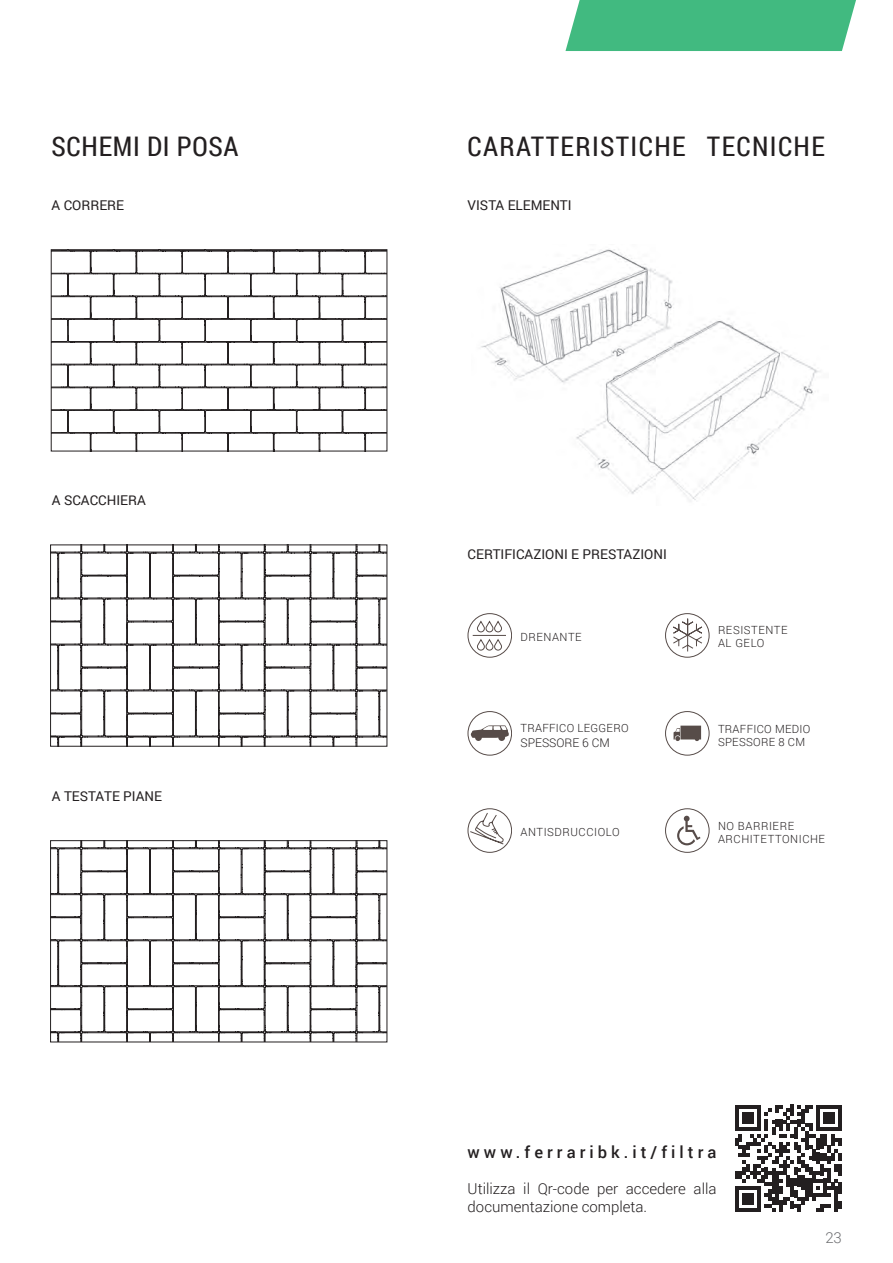
<style>
.page{position:relative;width:893px;height:1263px;background:#fff}
.page>*{position:absolute;margin:0;border:0;box-sizing:border-box;transform-origin:0 0}
.t1{font:27px "Roboto Condensed";letter-spacing:.05em;color:#231f20}
.t2{font:27px "Roboto Condensed";letter-spacing:.025em;color:#231f20}
.t3{font:500 16.5px "Roboto";letter-spacing:.245em;color:#231f20}
.t4{font:300 15px/18px "Roboto";color:#231f20}
.t5{font:300 15px "Roboto";color:#6c6d70}
.t6{font:13.5px "Roboto";color:#231f20}
.t7{font:300 12px "Roboto";color:#231f20}
.t8{font:300 11.25px/13.5px "Roboto";letter-spacing:.05em;color:#231f20}
.t9{font:300 11.25px/13.5px "Roboto";letter-spacing:.025em;color:#231f20}
</style>
<div class="page">
<div style="left:565px;top:0;width:291px;height:51px;background:#41ba80"></div>
<svg style="left:735px;top:1105px;width:107px;height:107px"></svg>
<svg style="left:468px;top:808px;width:44px;height:45px"></svg>
<div style="left:665px;top:613px;width:44px;height:45px;border:1px solid #574c49;border-radius:50%"></div>
<svg style="left:672px;top:618px;width:31px;height:34px"></svg>
<svg style="left:468px;top:613px;width:44px;height:45px"></svg>
<svg style="left:53px;top:251px;width:332px;height:198px"></svg>
<div style="left:51px;top:249px;width:336px;height:202px;border:1px solid #231f20"></div>
<svg style="left:52px;top:547px;width:333px;height:197px"></svg>
<svg style="left:52px;top:842px;width:333px;height:198px"></svg>
<div style="left:50px;top:840px;width:337px;height:202px;border:1px solid #231f20"></div>
<img style="left:481px;top:249px;width:340px;height:253px">
<svg style="left:677px;top:816px;width:23px;height:29px"></svg>
<div style="left:665px;top:808px;width:44px;height:45px;border:1px solid #574c49;border-radius:50%"></div>
<div style="left:665px;top:711px;width:44px;height:44px;border:1px solid #574c49;border-radius:50%"></div>
<svg style="left:673px;top:726px;width:28px;height:15px"></svg>
<div style="left:468px;top:711px;width:44px;height:44px;border:1px solid #574c49;border-radius:50%"></div>
<svg style="left:471px;top:725px;width:38px;height:16px"></svg>
<h1 class="t2" style="left:52px;top:128px;width:188px">SCHEMI DI POSA</h1>
<h1 class="t1" style="left:468px;top:128px;width:359px">CARATTERISTICHE TECNICHE</h1>
<p class="t6" style="left:52px;top:195px;width:74px">A CORRERE</p>
<p class="t6" style="left:52px;top:491px;width:95px">A SCACCHIERA</p>
<p class="t6" style="left:52px;top:786px;width:112px">A TESTATE PIANE</p>
<p class="t6" style="left:468px;top:195px;width:106px">VISTA ELEMENTI</p>
<p class="t6" style="left:468px;top:545px;width:201px">CERTIFICAZIONI E PRESTAZIONI</p>
<p class="t8" style="left:520px;top:630px;width:63px">DRENANTE</p>
<p class="t9" style="left:520px;top:721px;width:110px">TRAFFICO LEGGERO</p>
<p class="t7" style="left:520px;top:734px;width:91px">SPESSORE 6 CM</p>
<p class="t8" style="left:520px;top:825px;width:101px">ANTISDRUCCIOLO</p>
<p class="t8" style="left:718px;top:623px;width:71px">RESISTENTE<br>AL GELO</p>
<p class="t9" style="left:718px;top:721px;width:94px">TRAFFICO MEDIO<br>SPESSORE 8 CM</p>
<p class="t8" style="left:718px;top:818px;width:109px">NO BARRIERE<br>ARCHITETTONICHE</p>
<p class="t3" style="left:468px;top:1140px;width:250px">www.ferraribk.it/filtra</p>
<p class="t4" style="left:468px;top:1179px;width:250px">Utilizza il Qr-code per accedere alla documentazione completa.</p>
<p class="t5" style="left:825px;top:1227px;width:18px">23</p>
</div>
